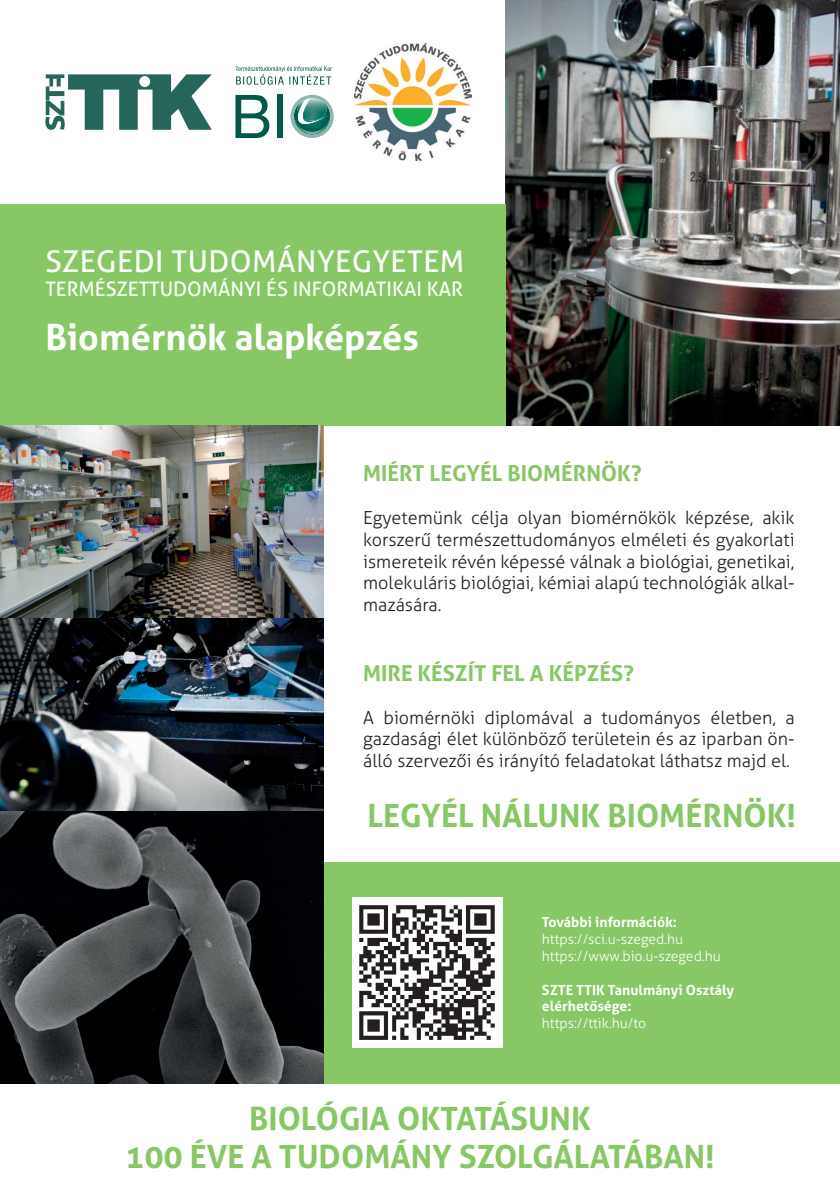
<style>
.page{position:relative;width:840px;height:1191px;background:#fff}
.page>*{position:absolute;margin:0;border:0;box-sizing:border-box;transform-origin:0 0}
.t1{font:700 36px "Aller";color:#fff}
.t2{font:700 32px/38.4px "Aller";color:#87c765;text-align:center}
.t3{font:30px "Aller";letter-spacing:.015em;color:#fff}
.t4{font:700 22px "Aller";color:#87c765}
.t5{font:20px "Aller";color:#fff}
.t6{font:300 18px/21.6px "Aller";color:#231f20;text-align:justify}
.t7{font:300 14px/16.8px "Aller";color:#fff}
.t8{font:700 14px/16.8px "Aller";color:#fff}
</style>
<div class="page">
<div style="left:323px;top:862px;width:516px;height:221px;background:#87c765"></div>
<img style="left:505px;top:0;width:334px;height:425px">
<div style="left:0;top:204px;width:505px;height:221px;background:#87c765"></div>
<img style="left:352px;top:897px;width:150px;height:150px">
<img style="left:0;top:425px;width:323px;height:658px">
<img style="left:354px;top:43px;width:117px;height:118px">
<svg style="left:235px;top:95px;width:34px;height:43px"></svg>
<div style="left:277px;top:95px;width:6px;height:43px;background:#005949"></div>
<svg style="left:290px;top:95px;width:43px;height:43px"></svg>
<svg style="left:235px;top:66px;width:97px;height:19px"></svg>
<svg style="left:45px;top:74px;width:167px;height:56px"></svg>
<h3 class="t3" style="left:45px;top:243px;width:420px">SZEGEDI TUDOMÁNYEGYETEM</h3>
<p class="t5" style="left:45px;top:276px;width:419px">TERMÉSZETTUDOMÁNYI ÉS INFORMATIKAI KAR</p>
<h1 class="t1" style="left:45px;top:315px;width:375px">Biomérnök alapképzés</h1>
<p class="t4" style="left:363px;top:460px;width:280px">MIÉRT LEGYÉL BIOMÉRNÖK?</p>
<p class="t6" style="left:363px;top:507px;width:432px">Egyetemünk célja olyan biomérnökök képzése, akik korszerű természettudományos elméleti és gyakorlati ismereteik révén képessé válnak a biológiai, genetikai, molekuláris biológiai, kémiai alapú technológiák alkal&shy;mazására.</p>
<p class="t4" style="left:363px;top:659px;width:272px">MIRE KÉSZÍT FEL A KÉPZÉS?</p>
<p class="t6" style="left:363px;top:706px;width:432px">A biomérnöki diplomával a tudományos életben, a gazdasági élet különböző területein és az iparban ön&shy;álló szervezői és irányító feladatokat láthatsz majd el.</p>
<h2 class="t2" style="left:367px;top:796px;width:430px">LEGYÉL NÁLUNK BIOMÉRNÖK!</h2>
<p class="t8" style="left:541px;top:914px;width:136px">További információk:</p>
<p class="t7" style="left:541px;top:931px;width:180px">https://sci.u-szeged.hu https://www.bio.u-szeged.hu</p>
<p class="t8" style="left:541px;top:981px;width:194px">SZTE TTIK Tanulmányi Osztály elérhetősége:</p>
<p class="t7" style="left:541px;top:1015px;width:106px">https://ttik.hu/to</p>
<h2 class="t2" style="left:125px;top:1099px;width:591px">BIOLÓGIA OKTATÁSUNK<br>100 ÉVE A TUDOMÁNY SZOLGÁLATÁBAN!</h2>
</div>
